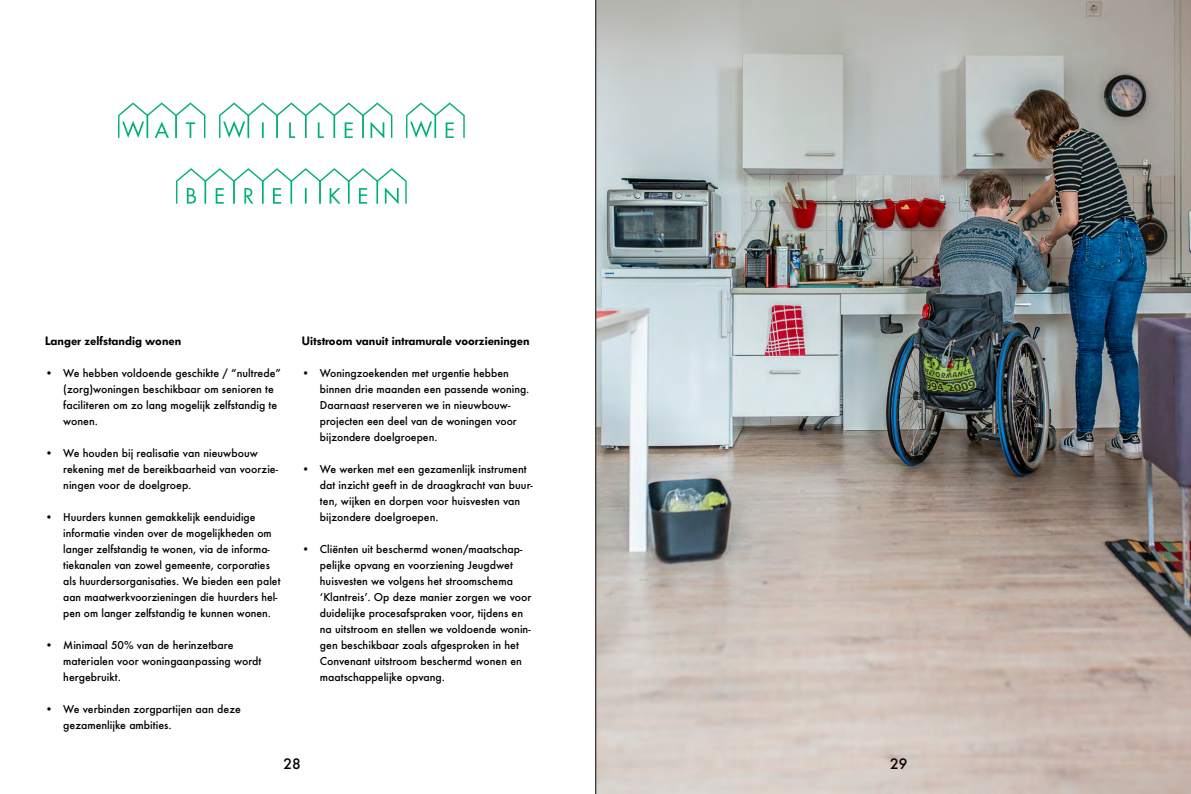
<style>
.page{position:relative;width:1191px;height:794px;background:#fff}
.page>*{position:absolute;margin:0;border:0;box-sizing:border-box;transform-origin:0 0}
.t1{font:50px/65.7px "Wonenin Stad Display";color:#00af78;text-align:center}
.t2{font:500 14px "Futura";color:#000}
.t3{font:600 12px "Futura PPP";color:#000}
.t4{font:500 10.5px/16px "Futura";color:#000}
</style>
<div class="page">
<img style="left:596px;top:0;width:595px;height:794px">
<hr style="left:595px;top:0;width:1px;height:794px;background:#000">
<h1 class="t1" style="left:119px;top:88px;width:347px">WAT WILLEN WE<br>BEREIKEN</h1>
<p class="t3" style="left:45px;top:333px;width:137px">Langer zelfstandig wonen</p>
<p class="t4" style="left:63px;top:365px;width:219px;text-indent:-18px">• We hebben voldoende geschikte / “nultrede” (zorg)woningen beschikbaar om senioren te faciliteren om zo lang mogelijk zelfstandig te wonen.</p>
<p class="t4" style="left:63px;top:445px;width:216px;text-indent:-18px">• We houden bij realisatie van nieuwbouw rekening met de bereikbaarheid van voorzie&shy;ningen voor de doelgroep.</p>
<p class="t4" style="left:63px;top:509px;width:219px;text-indent:-18px">• Huurders kunnen gemakkelijk eenduidige informatie vinden over de mogelijkheden om langer zelfstandig te wonen, via de informa&shy;tiekanalen van zowel gemeente, corporaties als huurdersorganisaties. We bieden een palet aan maatwerkvoorzieningen die huurders hel&shy;pen om langer zelfstandig te kunnen wonen.</p>
<p class="t4" style="left:63px;top:637px;width:200px;text-indent:-18px">• Minimaal 50% van de herinzetbare materialen voor woningaanpassing wordt hergebruikt.</p>
<p class="t4" style="left:63px;top:701px;width:179px;text-indent:-18px">• We verbinden zorgpartijen aan deze gezamenlijke ambities.</p>
<p class="t3" style="left:302px;top:333px;width:229px">Uitstroom vanuit intramurale voorzieningen</p>
<p class="t4" style="left:320px;top:365px;width:211px;text-indent:-18px">• Woningzoekenden met urgentie hebben binnen drie maanden een passende woning.<br>Daarnaast reserveren we in nieuwbouw&shy;projecten een deel van de woningen voor bijzondere doelgroepen.</p>
<p class="t4" style="left:320px;top:461px;width:214px;text-indent:-18px">• We werken met een gezamenlijk instrument dat inzicht geeft in de draagkracht van buur&shy;ten, wijken en dorpen voor huisvesten van bijzondere doelgroepen.</p>
<p class="t4" style="left:320px;top:541px;width:213px;text-indent:-18px">• Cliënten uit beschermd wonen/maatschap&shy;pelijke opvang en voorziening Jeugdwet huisvesten we volgens het stroomschema ‘Klantreis’. Op deze manier zorgen we voor duidelijke procesafspraken voor, tijdens en na uitstroom en stellen we voldoende wonin&shy;gen beschikbaar zoals afgesproken in het Convenant uitstroom beschermd wonen en maatschappelijke opvang.</p>
<h2 class="t2" style="left:283px;top:754px;width:19px">28</h2>
<h2 class="t2" style="left:890px;top:754px;width:19px">29</h2>
</div>
